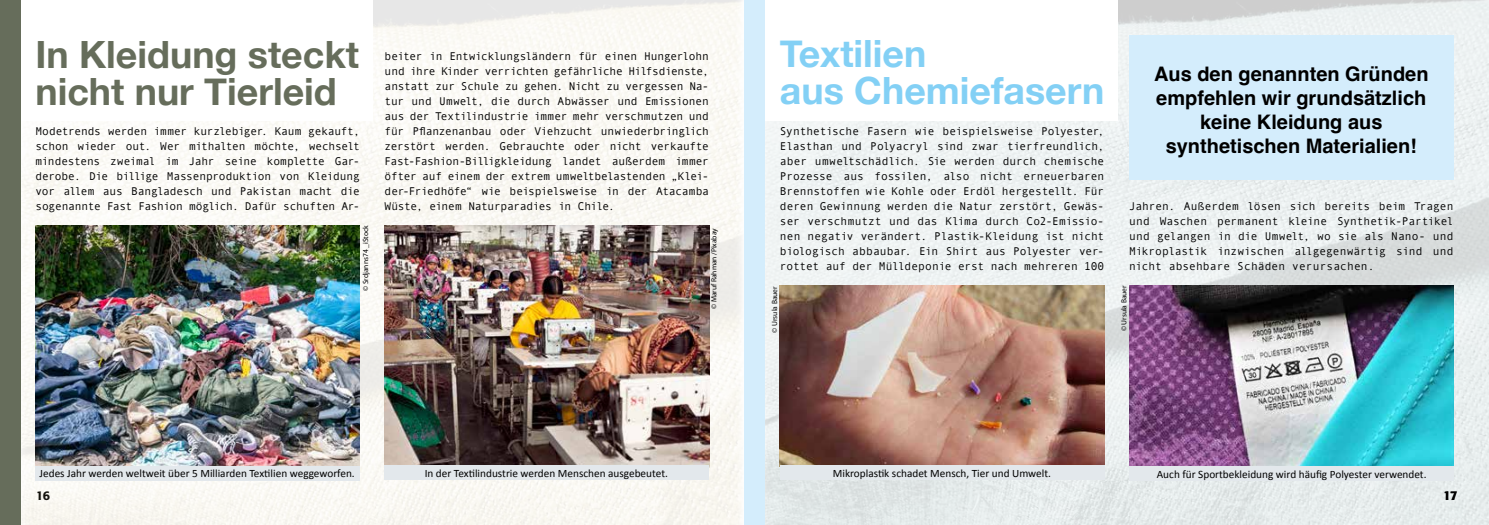
<style>
.page{position:relative;width:1489px;height:525px;background:#fff}
.page>*{position:absolute;margin:0;border:0;box-sizing:border-box;transform-origin:0 0}
.t1{font:700 37.5px/37.5px "Helvetica Neue";color:#666d5b}
.t2{font:700 37.5px/37.5px "Helvetica Neue";color:#83d0f5}
.t3{font:700 20px/24px "Helvetica";color:#000;text-align:center}
.t4{font:500 12.5px "Formata";color:#000}
.t5{font:11.25px/15px "Andale Mono";letter-spacing:-.02em;color:#000;text-align:justify}
.t6{font:11.25px "Calibri";color:#000}
.t7{font:7.5px "Myriad Pro";color:#000}
</style>
<div class="page">
<img style="left:21px;top:0;width:721px;height:524px">
<img style="left:35px;top:225px;width:325px;height:241px">
<div style="left:35px;top:466px;width:325px;height:14px;background:#e3e8ec"></div>
<div style="left:11px;top:0;width:362px;height:120px;background:#fff"></div>
<img style="left:384px;top:225px;width:325px;height:240px">
<div style="left:0;top:0;width:21px;height:524px;background:#666d5b"></div>
<img style="left:765px;top:0;width:723px;height:524px">
<img style="left:1129px;top:285px;width:324px;height:181px">
<img style="left:780px;top:285px;width:324px;height:180px">
<div style="left:1129px;top:35px;width:324px;height:145px;background:#d4edfc"></div>
<div style="left:751px;top:0;width:366px;height:120px;background:#fff"></div>
<div style="left:744px;top:0;width:21px;height:524px;background:#d4edfc"></div>
<div style="left:384px;top:465px;width:325px;height:15px;background:#e3e8ec"></div>
<div style="left:779px;top:465px;width:325px;height:15px;background:#e3e8ec"></div>
<div style="left:1129px;top:466px;width:324px;height:14px;background:#e3e8ec"></div>
<h1 class="t1" style="left:35px;top:36px;width:325px">In Kleidung steckt nicht nur Tierleid</h1>
<p class="t5" style="left:384px;top:48px;width:326px">beiter in Entwicklungsländern für einen Hungerlohn und ihre Kinder verrichten gefährliche Hilfsdienste, anstatt zur Schule zu gehen. Nicht zu vergessen Na&shy;tur und Umwelt, die durch Abwässer und Emissionen aus der Textilindustrie immer mehr verschmutzen und für Pflanzenanbau oder Viehzucht unwiederbringlich zerstört werden. Gebrauchte oder nicht verkaufte Fast-Fashion-Billigkleidung landet außerdem immer öfter auf einem der extrem umweltbelastenden „Klei&shy;der-Friedhöfe“ wie beispielsweise in der Atacamba Wüste, einem Naturparadies in Chile.</p>
<p class="t5" style="left:35px;top:123px;width:326px">Modetrends werden immer kurzlebiger. Kaum gekauft, schon wieder out. Wer mithalten möchte, wechselt mindestens zweimal im Jahr seine komplette Gar&shy;derobe. Die billige Massenproduktion von Kleidung vor allem aus Bangladesch und Pakistan macht die sogenannte Fast Fashion möglich. Dafür schuften Ar-</p>
<p class="t7" style="left:361px;top:291px;width:67px;rotate:-90deg">© Srdjanns74 _iStock</p>
<p class="t7" style="left:709px;top:309px;width:82px;rotate:-90deg">© Maruf Rahman /Pixabay</p>
<h1 class="t2" style="left:780px;top:36px;width:326px">Textilien<br>aus Chemiefasern</h1>
<p class="t5" style="left:780px;top:123px;width:326px">Synthetische Fasern wie beispielsweise Polyester, Elasthan und Polyacryl sind zwar tierfreundlich, aber umweltschädlich. Sie werden durch chemische Prozesse aus fossilen, also nicht erneuerbaren Brennstoffen wie Kohle oder Erdöl hergestellt. Für deren Gewinnung werden die Natur zerstört, Gewäs&shy;ser verschmutzt und das Klima durch Co2-Emissio&shy;nen negativ verändert. Plastik-Kleidung ist nicht biologisch abbaubar. Ein Shirt aus Polyester ver&shy;rottet auf der Mülldeponie erst nach mehreren 100</p>
<h2 class="t3" style="left:1153px;top:64px;width:276px">Aus den genannten Gründen empfehlen wir grundsätzlich keine Kleidung aus synthetischen Materialien!</h2>
<p class="t5" style="left:1129px;top:198px;width:326px">Jahren. Außerdem lösen sich bereits beim Tragen und Waschen permanent kleine Synthetik-Partikel und gelangen in die Umwelt, wo sie als Nano- und Mikroplastik inzwischen allgegenwärtig sind und nicht absehbare Schäden verursachen.</p>
<p class="t7" style="left:770px;top:332px;width:48px;rotate:-90deg">© Ursula Bauer</p>
<p class="t7" style="left:1119px;top:331px;width:48px;rotate:-90deg">© Ursula Bauer</p>
<p class="t6" style="left:40px;top:466px;width:317px">Jedes Jahr werden weltweit über 5 Milliarden Textilien weggeworfen.</p>
<p class="t4" style="left:36px;top:487px;width:16px">16</p>
<p class="t6" style="left:424px;top:466px;width:245px">In der Textilindustrie werden Menschen ausgebeutet.</p>
<p class="t6" style="left:832px;top:465px;width:220px">Mikroplastik schadet Mensch, Tier und Umwelt.</p>
<p class="t6" style="left:1156px;top:466px;width:271px">Auch für Sportbekleidung wird häufig Polyester verwendet.</p>
<p class="t4" style="left:1443px;top:488px;width:15px">17</p>
</div>
